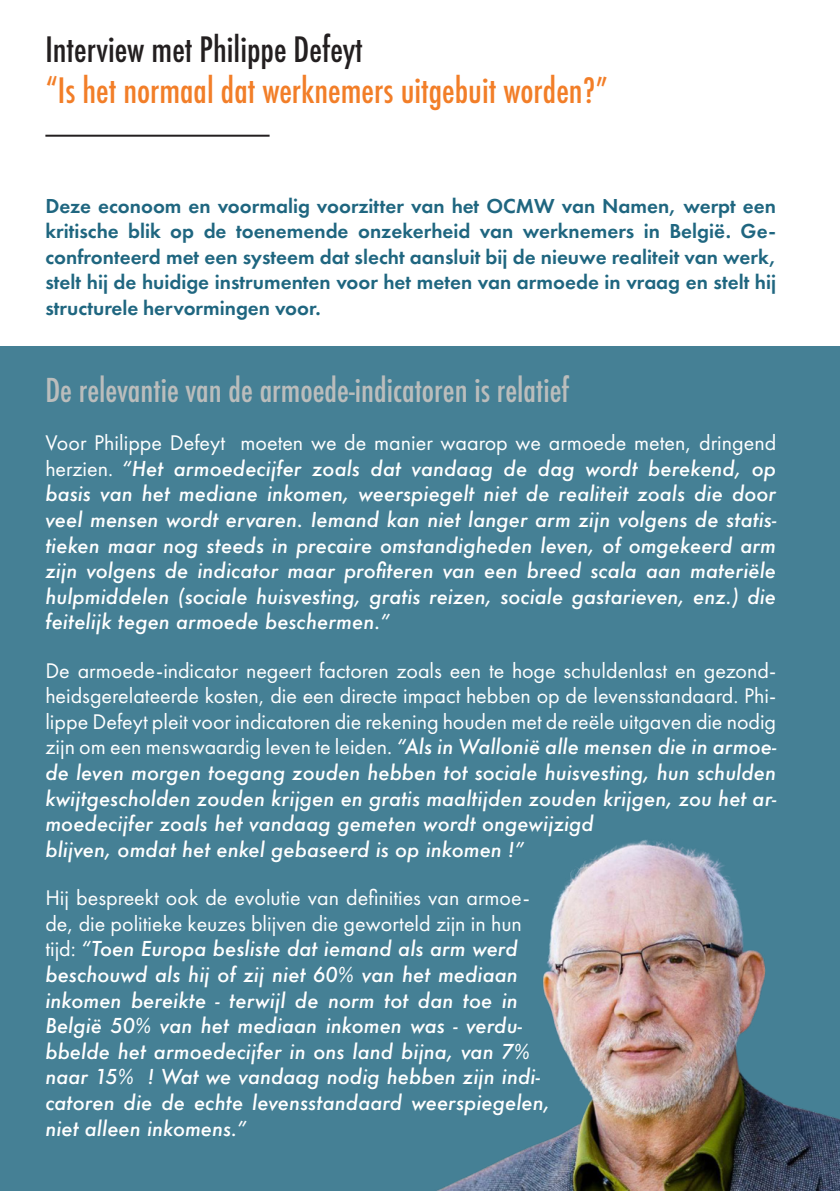
<style>
.page{position:relative;width:840px;height:1191px;background:#fff}
.page>*{position:absolute;margin:0;border:0;box-sizing:border-box;transform-origin:0 0}
.t1{font:500 condensed 34px "Futura";color:#f27e28}
.t2{font:500 condensed 34px "Futura";color:#231f20}
.t3{font:500 condensed 32px "Futura";color:#bbbdbc}
.t4{font:22px/25.6px "Futura PT";color:#fff;text-align:justify}
.t5{font:600 21px/25.6px "Futura PT";color:#1f6680;text-align:justify}
.t6{font:italic 500 20px/25.6px "Futura";color:#fff}
.s1{font-family:"Futura PT";font-weight:400;font-style:normal;font-size:22px}
</style>
<div class="page">
<div style="left:0;top:346px;width:839px;height:845px;background:#458095"></div>
<hr style="left:45px;top:135px;width:224px;height:2px;background:#231f20">
<img style="left:436px;top:840px;width:403px;height:351px">
<p class="t2" style="left:45px;top:28px;width:319px">Interview met Philippe Defeyt</p>
<p class="t1" style="left:45px;top:69px;width:563px">“Is het normaal dat werknemers uitgebuit worden?”</p>
<p class="t5" style="left:45px;top:193px;width:732px">Deze econoom en voormalig voorzitter van het OCMW van Namen, werpt een kritische blik op de toenemende onzekerheid van werknemers in België. Ge&shy;confronteerd met een systeem dat slecht aansluit bij de nieuwe realiteit van werk, stelt hij de huidige instrumenten voor het meten van armoede in vraag en stelt hij structurele hervormingen voor.</p>
<p class="t3" style="left:45px;top:369px;width:525px">De relevantie van de armoede-indicatoren is relatief</p>
<p class="t4" style="left:45px;top:430px;width:732px">Voor Philippe Defeyt moeten we de manier waarop we armoede meten, dringend</p>
<p class="t6" style="left:45px;top:455px;width:732px;text-align:justify"><span class="s1">herzien.</span> “Het armoedecijfer zoals dat vandaag de dag wordt berekend, op basis van het mediane inkomen, weerspiegelt niet de realiteit zoals die door veel mensen wordt ervaren. Iemand kan niet langer arm zijn volgens de statis&shy;tieken maar nog steeds in precaire omstandigheden leven, of omgekeerd arm zijn volgens de indicator maar profiteren van een breed scala aan materiële hulpmiddelen (sociale huisvesting, gratis reizen, sociale gastarieven, enz.) die feitelijk tegen armoede beschermen.”</p>
<p class="t4" style="left:45px;top:657px;width:732px">De armoede-indicator negeert factoren zoals een te hoge schuldenlast en gezond&shy;heidsgerelateerde kosten, die een directe impact hebben op de levensstandaard. Phi&shy;lippe Defeyt pleit voor indicatoren die rekening houden met de reële uitgaven die nodig</p>
<p class="t6" style="left:45px;top:734px;width:732px"><span class="s1">zijn om een menswaardig leven te leiden.</span> “Als in Wallonië alle mensen die in armoe&shy;de leven morgen toegang zouden hebben tot sociale huisvesting, hun schulden kwijtgescholden zouden krijgen en gratis maaltijden zouden krijgen, zou het ar&shy;moedecijfer zoals het vandaag gemeten wordt ongewijzigd<br>blijven, omdat het enkel gebaseerd is op inkomen !”</p>
<p class="t4" style="left:45px;top:885px;width:486px">Hij bespreekt ook de evolutie van definities van armoe&shy;de, die politieke keuzes blijven die geworteld zijn in hun</p>
<p class="t6" style="left:45px;top:936px;width:506px"><span class="s1">tijd:</span> “Toen Europa besliste dat iemand als arm werd beschouwd als hij of zij niet 60% van het mediaan inkomen bereikte - terwijl de norm tot dan toe in België 50% van het mediaan inkomen was - verdu&shy;bbelde het armoedecijfer in ons land bijna, van 7% naar 15% ! Wat we vandaag nodig hebben zijn indi&shy;catoren die de echte levensstandaard weerspiegelen, niet alleen inkomens.”</p>
</div>
